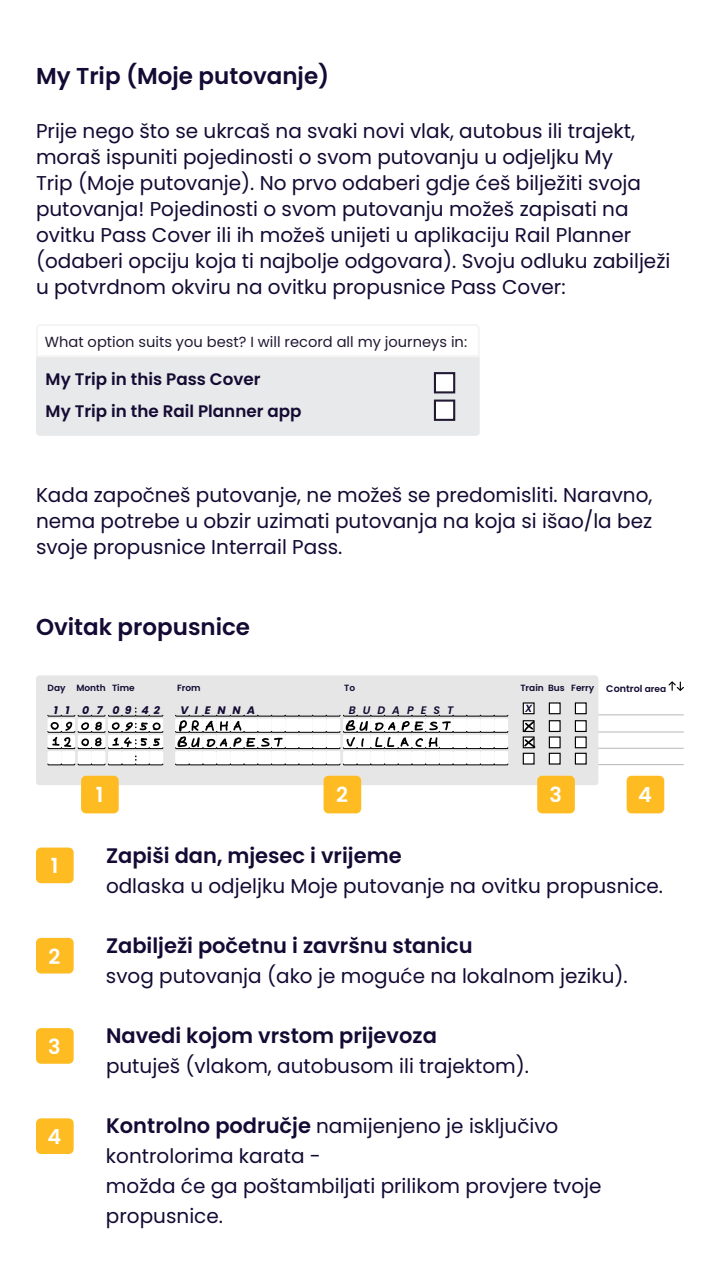
<style>
.page{position:relative;width:720px;height:1280px;background:#fff}
.page>*{position:absolute;margin:0;border:0;box-sizing:border-box;transform-origin:0 0}
.t1{font:600 23px "Poppins";color:#140a33}
.t2{font:600 21px "Poppins";color:#140a33}
.t3{font:600 20.8px "Poppins";color:#fff}
.t4{font:20px/26px "Poppins";color:#140a33}
.t5{font:600 16.7px/31.4px "Poppins";color:#140a33}
.t6{font:14.6px "Poppins";color:#221933}
.t7{font:italic 700 10.9px "Poppins";color:#140a33}
.t8{font:italic 600 10.9px "Poppins";color:#140a33}
.t9{font:italic 600 10.4px "Poppins";color:#140a33}
.t10{font:600 9px "Poppins";color:#140a33}
.s1{font-size:9.6px}
.s2{font-weight:600;font-size:21px}
</style>
<div class="page">
<div style="left:36px;top:848px;width:38px;height:35px;background:#febc22;border-radius:5px"></div>
<div style="left:36px;top:938px;width:38px;height:36px;background:#febc22;border-radius:5px"></div>
<div style="left:36px;top:1028px;width:38px;height:36px;background:#febc22;border-radius:5px"></div>
<div style="left:36px;top:1118px;width:38px;height:36px;background:#febc22;border-radius:5px"></div>
<svg style="left:36px;top:324px;width:444px;height:112px"></svg>
<div style="left:434px;top:372px;width:21px;height:21px;background:#fff;border:2px solid #221933"></div>
<div style="left:434px;top:400px;width:21px;height:21px;background:#fff;border:2px solid #221933"></div>
<div style="left:36px;top:675px;width:562px;height:110px;background:#e6e6e6;border-radius:3px"></div>
<div style="left:523px;top:703px;width:11px;height:11px;background:#fff"></div>
<div style="left:523px;top:702px;width:12px;height:12px;border:1px solid #000"></div>
<div style="left:549px;top:703px;width:11px;height:11px;background:#fff"></div>
<div style="left:549px;top:702px;width:12px;height:12px;border:1px solid #000"></div>
<div style="left:575px;top:703px;width:11px;height:11px;background:#fff"></div>
<div style="left:575px;top:702px;width:12px;height:12px;border:1px solid #000"></div>
<hr style="left:598px;top:714px;width:86px;height:1px;background:#000">
<svg style="left:668px;top:681px;width:16px;height:10px"></svg>
<div style="left:523px;top:720px;width:12px;height:12px;border:1px solid #000"></div>
<div style="left:549px;top:721px;width:11px;height:10px;background:#fff"></div>
<div style="left:549px;top:720px;width:12px;height:12px;border:1px solid #000"></div>
<div style="left:575px;top:721px;width:11px;height:10px;background:#fff"></div>
<div style="left:575px;top:720px;width:12px;height:12px;border:1px solid #000"></div>
<hr style="left:598px;top:731px;width:86px;height:2px;background:#000">
<div style="left:136px;top:751px;width:13px;height:14px;background:#fff;border-radius:2px"></div>
<div style="left:48px;top:751px;width:13px;height:14px;background:#fff;border-radius:2px"></div>
<div style="left:78px;top:751px;width:14px;height:14px;background:#fff;border-radius:2px"></div>
<div style="left:108px;top:751px;width:14px;height:14px;background:#fff;border-radius:2px"></div>
<div style="left:175px;top:751px;width:14px;height:14px;background:#fff;border-radius:2px"></div>
<div style="left:343px;top:751px;width:14px;height:14px;background:#fff;border-radius:2px"></div>
<div style="left:230px;top:751px;width:14px;height:14px;background:#fff;border-radius:2px"></div>
<div style="left:398px;top:751px;width:14px;height:14px;background:#fff;border-radius:2px"></div>
<div style="left:285px;top:751px;width:14px;height:14px;background:#fff;border-radius:2px"></div>
<div style="left:453px;top:751px;width:14px;height:14px;background:#fff;border-radius:2px"></div>
<div style="left:203px;top:751px;width:14px;height:14px;background:#fff;border-radius:2px"></div>
<div style="left:371px;top:751px;width:13px;height:14px;background:#fff;border-radius:2px"></div>
<div style="left:258px;top:751px;width:14px;height:14px;background:#fff;border-radius:2px"></div>
<div style="left:426px;top:751px;width:13px;height:14px;background:#fff;border-radius:2px"></div>
<div style="left:313px;top:751px;width:14px;height:14px;background:#fff;border-radius:2px"></div>
<div style="left:481px;top:751px;width:13px;height:14px;background:#fff;border-radius:2px"></div>
<div style="left:61px;top:751px;width:14px;height:14px;background:#fff;border-radius:2px"></div>
<div style="left:92px;top:751px;width:13px;height:14px;background:#fff;border-radius:2px"></div>
<div style="left:122px;top:751px;width:14px;height:14px;background:#fff;border-radius:2px"></div>
<div style="left:189px;top:751px;width:14px;height:14px;background:#fff;border-radius:2px"></div>
<div style="left:357px;top:751px;width:14px;height:14px;background:#fff;border-radius:2px"></div>
<div style="left:244px;top:751px;width:14px;height:14px;background:#fff;border-radius:2px"></div>
<div style="left:412px;top:751px;width:14px;height:14px;background:#fff;border-radius:2px"></div>
<div style="left:299px;top:751px;width:14px;height:14px;background:#fff;border-radius:2px"></div>
<div style="left:467px;top:751px;width:14px;height:14px;background:#fff;border-radius:2px"></div>
<div style="left:149px;top:751px;width:14px;height:14px;background:#fff;border-radius:2px"></div>
<div style="left:217px;top:751px;width:13px;height:14px;background:#fff;border-radius:2px"></div>
<div style="left:384px;top:751px;width:14px;height:14px;background:#fff;border-radius:2px"></div>
<div style="left:272px;top:751px;width:13px;height:14px;background:#fff;border-radius:2px"></div>
<div style="left:439px;top:751px;width:14px;height:14px;background:#fff;border-radius:2px"></div>
<div style="left:327px;top:751px;width:13px;height:14px;background:#fff;border-radius:2px"></div>
<div style="left:494px;top:751px;width:14px;height:14px;background:#fff;border-radius:2px"></div>
<div style="left:523px;top:753px;width:11px;height:11px;background:#fff"></div>
<div style="left:523px;top:753px;width:12px;height:12px;border:1px solid #000"></div>
<div style="left:549px;top:753px;width:11px;height:11px;background:#fff"></div>
<div style="left:549px;top:753px;width:12px;height:12px;border:1px solid #000"></div>
<div style="left:575px;top:753px;width:11px;height:11px;background:#fff"></div>
<div style="left:575px;top:753px;width:12px;height:12px;border:1px solid #000"></div>
<hr style="left:598px;top:764px;width:86px;height:1px;background:#000">
<svg style="left:175px;top:763px;width:333px;height:2px"></svg>
<svg style="left:47px;top:756px;width:116px;height:9px"></svg>
<div style="left:523px;top:736px;width:12px;height:12px;border:1px solid #000"></div>
<div style="left:549px;top:737px;width:11px;height:11px;background:#fff"></div>
<div style="left:549px;top:736px;width:12px;height:12px;border:1px solid #000"></div>
<div style="left:575px;top:737px;width:11px;height:11px;background:#fff"></div>
<div style="left:575px;top:736px;width:12px;height:12px;border:1px solid #000"></div>
<hr style="left:598px;top:748px;width:86px;height:1px;background:#000">
<svg style="left:47px;top:708px;width:116px;height:41px"></svg>
<svg style="left:175px;top:715px;width:333px;height:34px;background:#ccc"></svg>
<svg style="left:524px;top:721px;width:10px;height:11px"></svg>
<svg style="left:524px;top:738px;width:12px;height:10px"></svg>
<div style="left:81px;top:776px;width:38px;height:37px;background:#febc22;border-radius:5px"></div>
<div style="left:324px;top:776px;width:37px;height:37px;background:#febc22;border-radius:5px"></div>
<div style="left:537px;top:776px;width:38px;height:37px;background:#febc22;border-radius:5px"></div>
<div style="left:627px;top:776px;width:37px;height:37px;background:#febc22;border-radius:5px"></div>
<p class="t1" style="left:36px;top:63px;width:295px">My Trip (Moje putovanje)</p>
<p class="t4" style="left:36px;top:118px;width:636px">Prije nego što se ukrcaš na svaki novi vlak, autobus ili trajekt, moraš ispuniti pojedinosti o svom putovanju u odjeljku My<br>Trip (Moje putovanje). No prvo odaberi gdje ćeš bilježiti svoja putovanja! Pojedinosti o svom putovanju možeš zapisati na ovitku Pass Cover ili ih možeš unijeti u aplikaciju Rail Planner (odaberi opciju koja ti najbolje odgovara). Svoju odluku zabilježi u potvrdnom okviru na ovitku propusnice Pass Cover:</p>
<p class="t6" style="left:45px;top:333px;width:424px">What option suits you best? I will record all my journeys in:</p>
<p class="t5" style="left:46px;top:364px;width:257px">My Trip in this Pass Cover<br>My Trip in the Rail Planner app</p>
<p class="t4" style="left:36px;top:482px;width:618px;text-align:justify">Kada započneš putovanje, ne možeš se predomisliti. Naravno, nema potrebe u obzir uzimati putovanja na koja si išao/la bez svoje propusnice Interrail Pass.</p>
<p class="t1" style="left:36px;top:614px;width:216px">Ovitak propusnice</p>
<p class="t10" style="left:48px;top:683px;width:89px">Day Month Time</p>
<p class="t10" style="left:177px;top:683px;width:25px">From</p>
<p class="t10" style="left:344px;top:683px;width:12px">To</p>
<p class="t10" style="left:520px;top:683px;width:147px">Train Bus Ferry <span class="s1">Control</span> area</p>
<p class="t9" style="left:525px;top:702px;width:9px">X</p>
<p class="t7" style="left:54px;top:704px;width:108px">1 1 0 7 0 9 4 2</p>
<p class="t7" style="left:180px;top:704px;width:76px">V I E N N A</p>
<p class="t8" style="left:349px;top:704px;width:106px">B U D A P E S T</p>
<p class="t3" style="left:51px;top:854px;width:9px">1</p>
<p class="t3" style="left:49px;top:944px;width:13px">2</p>
<p class="t3" style="left:48px;top:1035px;width:14px">3</p>
<p class="t3" style="left:48px;top:1125px;width:15px">4</p>
<p class="t3" style="left:96px;top:783px;width:9px">1</p>
<p class="t3" style="left:336px;top:783px;width:13px">2</p>
<p class="t3" style="left:550px;top:783px;width:14px">3</p>
<p class="t3" style="left:638px;top:783px;width:15px">4</p>
<p class="t2" style="left:106px;top:844px;width:297px">Zapiši dan, mjesec i vrijeme</p>
<p class="t4" style="left:106px;top:873px;width:559px">odlaska u odjeljku Moje putovanje na ovitku propusnice.</p>
<p class="t2" style="left:106px;top:934px;width:368px">Zabilježi početnu i završnu stanicu</p>
<p class="t4" style="left:106px;top:963px;width:523px">svog putovanja (ako je moguće na lokalnom jeziku).</p>
<p class="t2" style="left:106px;top:1024px;width:332px">Navedi kojom vrstom prijevoza</p>
<p class="t4" style="left:106px;top:1053px;width:425px">putuješ (vlakom, autobusom ili trajektom).</p>
<p class="t4" style="left:106px;top:1111px;width:497px;line-height:30px"><span class="s2">Kontrolno područje</span> namijenjeno je isključivo kontrolorima karata -<br>možda će ga poštambiljati prilikom provjere tvoje propusnice.</p>
</div>
